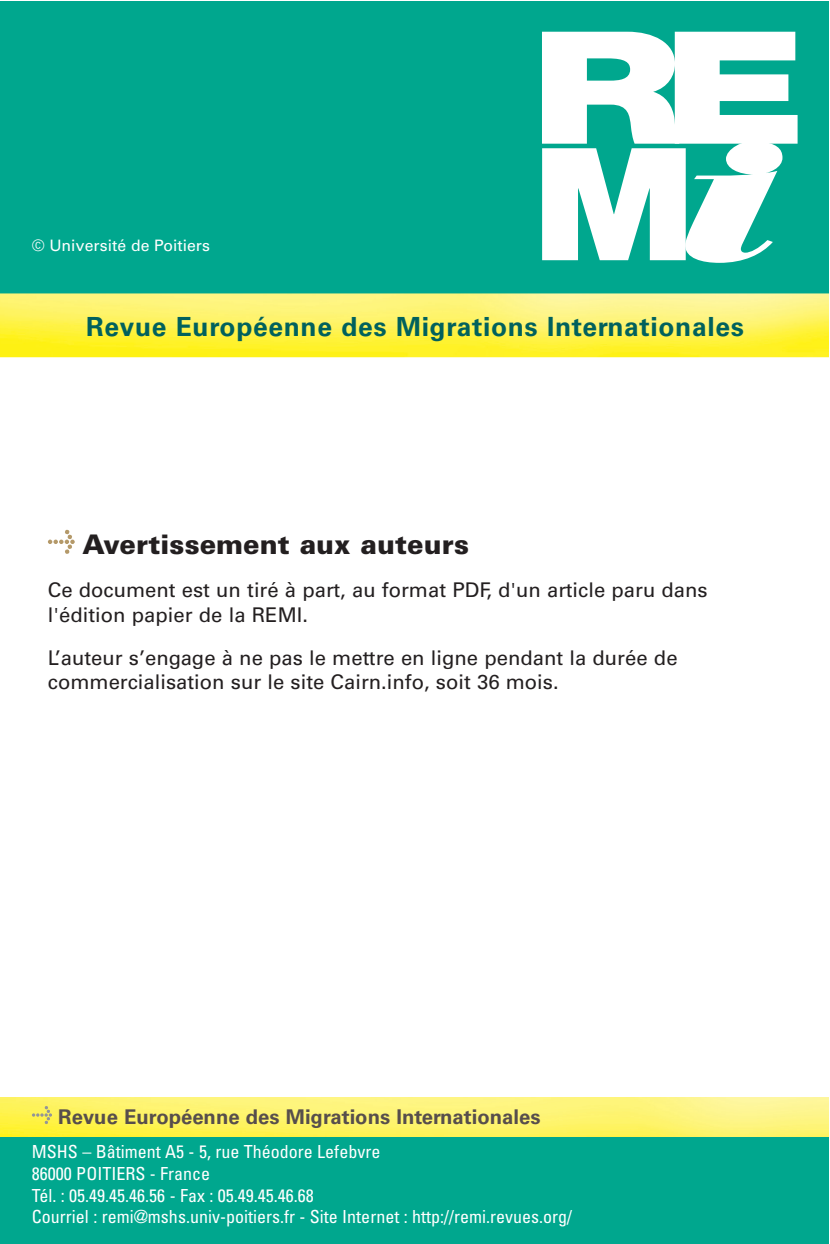
<style>
.page{position:relative;width:830px;height:1244px;background:#fff}
.page>*{position:absolute;margin:0;border:0;box-sizing:border-box;transform-origin:0 0}
.t1{font:900 156.83px "Helvetica Neue LT Std";color:#fff;scale:1.3 1}
.t2{font:900 156.83px "Helvetica Neue LT Std";color:#fff;scale:1.1 1}
.t3{font:900 27px "Univers LT Std";color:#231f20}
.t4{font:700 26.32px "Univers";letter-spacing:.025em;color:#01615d}
.t5{font:20.25px/24.3px "Univers LT Std";color:#231f20}
.t6{font:700 20.25px "Univers LT Std";color:#574e4c}
.t7{font:condensed 18px/21.6px "Univers LT Std";color:#fff}
.t8{font:15.75px "Univers LT Std";color:#fff}
</style>
<div class="page">
<div style="left:0;top:2px;width:828px;height:296px;background:#00a78e"></div>
<svg style="left:685px;top:140px;width:97px;height:123px"></svg>
<img style="left:0;top:293px;width:828px;height:64px">
<div style="left:0;top:1108px;width:828px;height:136px;background:#00a78e"></div>
<img style="left:0;top:1098px;width:828px;height:38px">
<svg style="left:48px;top:529px;width:27px;height:25px"></svg>
<svg style="left:32px;top:1106px;width:20px;height:18px"></svg>
<p class="t8" style="left:32px;top:236px;width:180px">© Université de Poitiers</p>
<h1 class="t1" style="left:530px;top:-6px;width:214px">RE</h1>
<h1 class="t2" style="left:532px;top:111px;width:149px">M</h1>
<p class="t4" style="left:86px;top:311px;width:659px">Revue Européenne des Migrations Internationales</p>
<h2 class="t3" style="left:83px;top:527px;width:388px">Avertissement aux auteurs</h2>
<p class="t5" style="left:48px;top:578px;width:661px">Ce document est un tiré à part, au format PDF, d'un article paru dans l'édition papier de la REMI.</p>
<p class="t5" style="left:48px;top:646px;width:631px">L’auteur s’engage à ne pas le mettre en ligne pendant la durée de commercialisation sur le site Cairn.info, soit 36 mois.</p>
<p class="t6" style="left:58px;top:1105px;width:483px">Revue Européenne des Migrations Internationales</p>
<p class="t7" style="left:32px;top:1141px;width:541px">MSHS – Bâtiment A5 - 5, rue Théodore Lefebvre<br>86000 POITIERS - France<br>Tél. : 05.49.45.46.56 - Fax : 05.49.45.46.68<br>Courriel : remi@mshs.univ-poitiers.fr - Site Internet : http://remi.revues.org/</p>
</div>
